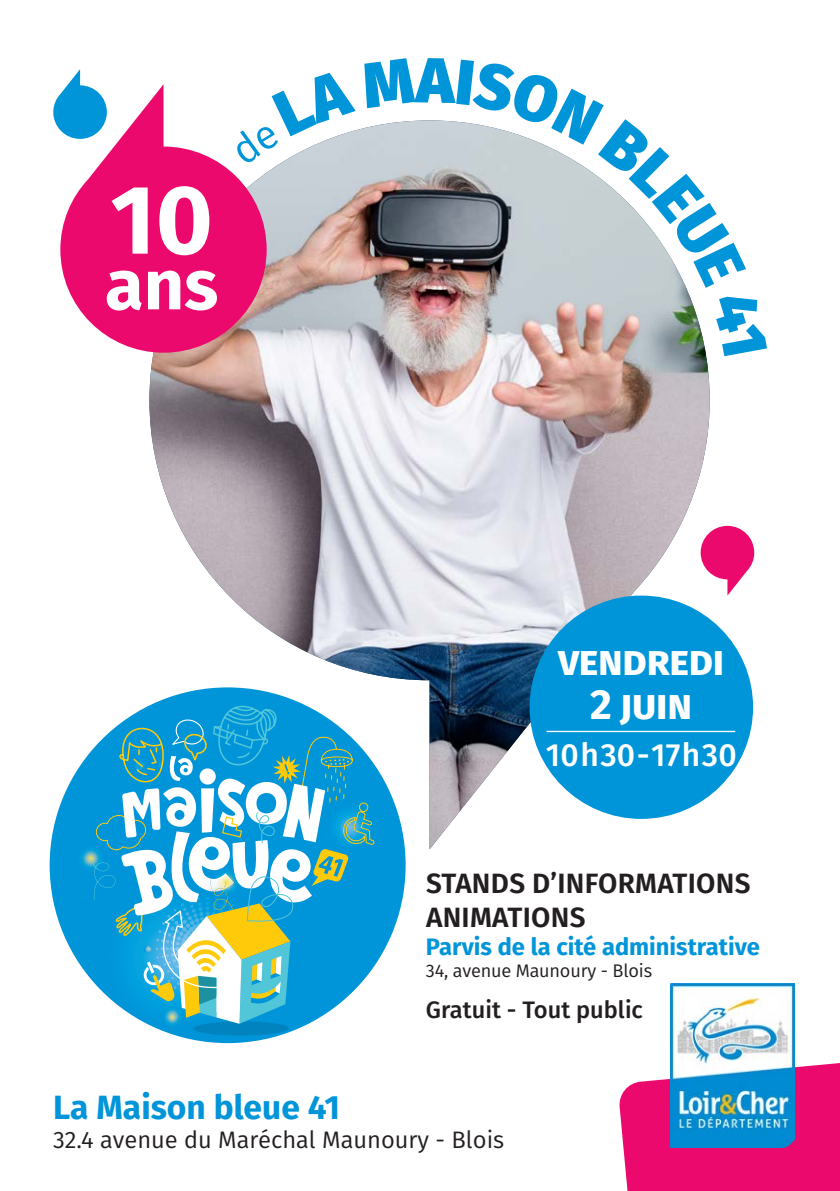
<style>
.page{position:relative;width:840px;height:1191px;background:#fff}
.page>*{position:absolute;margin:0;border:0;box-sizing:border-box;transform-origin:0 0}
.t1{font:700 97.8px "Fira Sans";color:#fff}
.t2{font:700 70.6px "Fira Sans";color:#fff}
.t3{font:700 42px/44px "Fira Sans";letter-spacing:-.02em;color:#fff;text-align:center}
.t4{font:700 33.6px "Fira Sans";color:#0095d9}
.t5{font:500 32px "Fira Sans";letter-spacing:.025em;color:#fff}
.t6{font:600 28px/33.4px "Fira Sans";letter-spacing:.01em;color:#231f20}
.t7{font:23.8px "Fira Sans";color:#231f20}
.t8{font:700 23.8px "Fira Sans";color:#0095d9}
.t9{font:500 23.8px "Fira Sans";color:#231f20}
.t10{font:18.2px "Fira Sans";letter-spacing:-.01em;color:#231f20}
</style>
<div class="page">
<svg style="left:619px;top:1058px;width:220px;height:133px;background:#eb257e"></svg>
<img style="left:669px;top:983px;width:125px;height:164px">
<svg style="left:164px;top:680px;width:545px;height:169px"></svg>
<img style="left:149px;top:129px;width:560px;height:551px">
<svg style="left:60px;top:84px;width:206px;height:269px;fill:#ec096d"></svg>
<svg style="left:53px;top:69px;width:54px;height:70px"></svg>
<div style="left:529px;top:595px;width:223px;height:224px;background:#0095d9;border-radius:50%"></div>
<svg style="left:700px;top:526px;width:53px;height:69px"></svg>
<hr style="left:546px;top:731px;width:188px;height:1px;background:#fff">
<div style="left:50px;top:687px;width:355px;height:356px;background:#0095d9;border-radius:50%"></div>
<img style="left:82px;top:850px;width:8px;height:17px">
<svg style="left:90px;top:700px;width:285px;height:344px"></svg>
<svg style="left:228px;top:84px;width:127px;height:81px"></svg>
<img style="left:361px;top:120px;width:348px;height:236px">
<h1 class="t1" style="left:110px;top:137px;width:104px">10</h1>
<h2 class="t2" style="left:105px;top:225px;width:114px">ans</h2>
<h3 class="t3" style="left:557px;top:635px;width:168px">vendredi<br>2 juin</h3>
<h3 class="t5" style="left:545px;top:729px;width:192px">10h30-17h30</h3>
<p class="t6" style="left:426px;top:865px;width:326px">STANDS D’INFORMATIONS<br>ANIMATIONS</p>
<p class="t8" style="left:425px;top:927px;width:335px">Parvis de la cité administrative</p>
<p class="t10" style="left:425px;top:957px;width:228px">34, avenue Maunoury - Blois</p>
<p class="t9" style="left:425px;top:990px;width:218px">Gratuit - Tout public</p>
<h3 class="t4" style="left:53px;top:1079px;width:288px">La Maison bleue 41</h3>
<p class="t7" style="left:53px;top:1121px;width:452px">32.4 avenue du Maréchal Maunoury - Blois</p>
</div>
